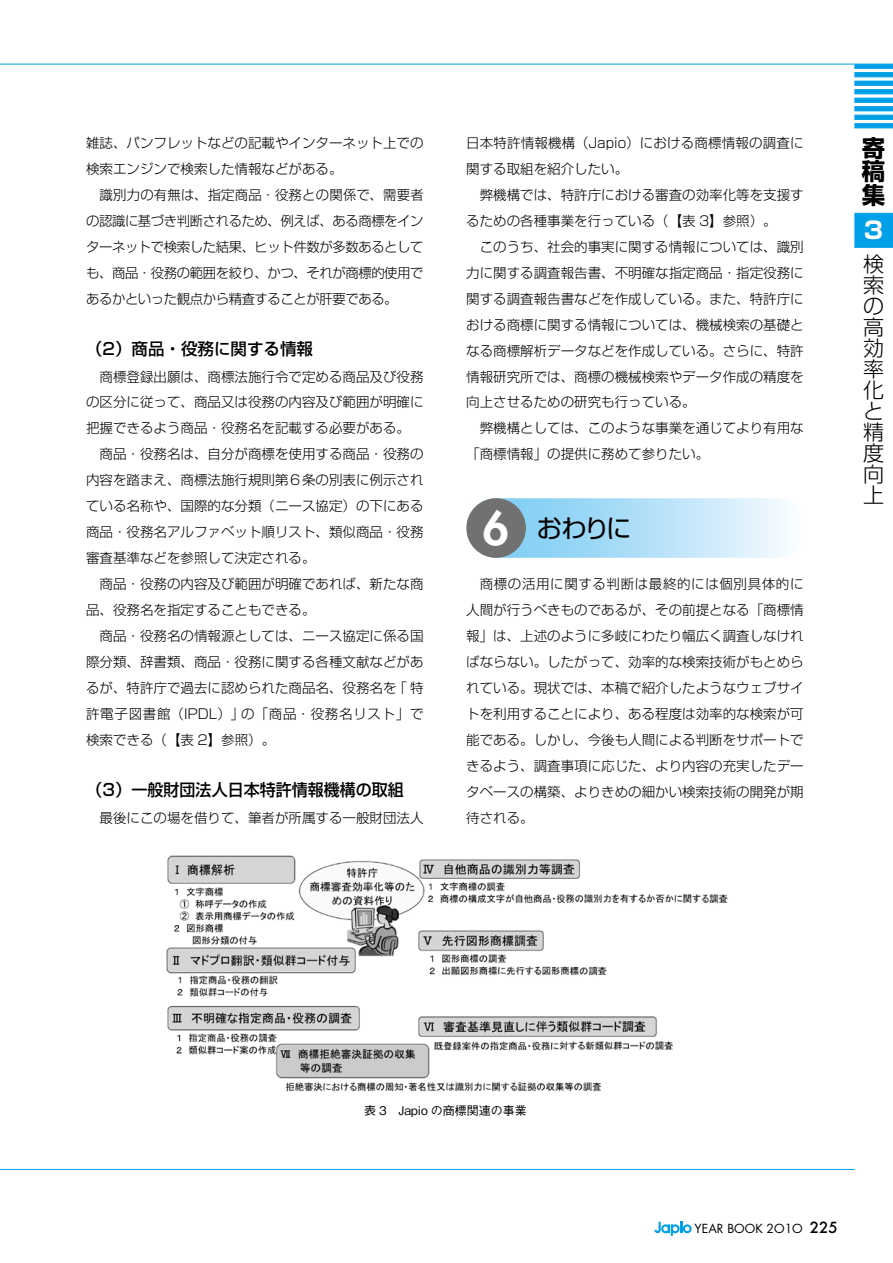
<style>
.page{position:relative;width:893px;height:1263px;background:#fff}
.page>*{position:absolute;margin:0;border:0;box-sizing:border-box;transform-origin:0 0}
.t1{font:25.5px "Shin Go Pro";color:#000}
.t2{font:700 23.4px/23.4px "Shin Go Pro";color:#000;text-align:justify}
.t3{font:700 23.4px "Shin Go Pro";color:#fff}
.t4{font:300 21px/21px "Shin Go Pro";color:#000;text-align:justify}
.t5{font:500 16.5px "Shin Go Pro";color:#000}
.t6{font:300 13.5px/26px "Shin Go Pro";color:#000}
.t7{font:300 13.5px "Shin Go Pro";letter-spacing:.05em;color:#000}
.t8{font:12.15px "Futura";color:#000}
.t9{font:500 12px "Gothic BBB Pro";color:#000}
.s1{font-family:"Futura";font-weight:800;font-size:45px;color:#fff}
.s2{font-weight:500;font-size:15px}
</style>
<div class="page">
<hr style="left:0;top:64px;width:854px;height:1px;background:#00a0e9">
<hr style="left:0;top:1169px;width:854px;height:1px;background:#00a0e9">
<svg style="left:654px;top:1222px;width:38px;height:14px"></svg>
<svg style="left:854px;top:64px;width:39px;height:64px"></svg>
<svg style="left:854px;top:213px;width:39px;height:35px"></svg>
<svg style="left:467px;top:498px;width:320px;height:60px;background:#b9e3f8"></svg>
<div style="left:466px;top:498px;width:60px;height:60px;background:#727171;border-radius:50%"></div>
<img style="left:166px;top:855px;width:562px;height:237px">
<p class="t6" style="left:86px;top:128px;width:339px">雑誌、パンフレットなどの記載やインターネット上での検索エンジンで検索した情報などがある。</p>
<p class="t6" style="left:86px;top:180px;width:339px;text-align:justify;text-indent:14px">識別力の有無は、指定商品・役務との関係で、需要者の認識に基づき判断されるため、例えば、ある商標をインターネットで検索した結果、ヒット件数が多数あるとしても、商品・役務の範囲を絞り、かつ、それが商標的使用であるかといった観点から精査することが肝要である。</p>
<p class="t5" style="left:86px;top:335px;width:229px">（2）商品・役務に関する情報</p>
<p class="t6" style="left:100px;top:362px;width:325px">商標登録出願は、商標法施行令で定める商品及び役務</p>
<p class="t6" style="left:86px;top:388px;width:339px">の区分に従って、商品又は役務の内容及び範囲が明確に</p>
<p class="t6" style="left:86px;top:414px;width:325px">把握できるよう商品・役務名を記載する必要がある。</p>
<p class="t6" style="left:100px;top:440px;width:325px">商品・役務名は、自分が商標を使用する商品・役務の</p>
<p class="t6" style="left:86px;top:466px;width:339px">内容を踏まえ、商標法施行規則第６条の別表に例示され</p>
<p class="t6" style="left:86px;top:491px;width:339px">ている名称や、国際的な分類（ニース協定）の下にある</p>
<p class="t6" style="left:86px;top:517px;width:339px">商品・役務名アルファベット順リスト、類似商品・役務</p>
<p class="t6" style="left:86px;top:543px;width:231px">審査基準などを参照して決定される。</p>
<p class="t6" style="left:100px;top:569px;width:325px">商品・役務の内容及び範囲が明確であれば、新たな商</p>
<p class="t6" style="left:86px;top:595px;width:231px">品、役務名を指定することもできる。</p>
<p class="t6" style="left:100px;top:621px;width:325px">商品・役務名の情報源としては、ニース協定に係る国</p>
<p class="t6" style="left:86px;top:647px;width:339px">際分類、辞書類、商品・役務に関する各種文献などがあ</p>
<p class="t6" style="left:86px;top:673px;width:339px">るが、特許庁で過去に認められた商品名、役務名を｢特</p>
<p class="t7" style="left:86px;top:703px;width:339px">許電子図書館（IPDL）｣の「商品・役務名リスト」で</p>
<p class="t6" style="left:86px;top:725px;width:191px">検索できる（【表 2】参照）。</p>
<p class="t5" style="left:86px;top:777px;width:319px">（3）一般財団法人日本特許情報機構の取組</p>
<p class="t6" style="left:100px;top:803px;width:325px">最後にこの場を借りて、筆者が所属する一般財団法人</p>
<p class="t6" style="left:466px;top:128px;width:339px">日本特許情報機構（Japio）における商標情報の調査に関する取組を紹介したい。</p>
<p class="t6" style="left:466px;top:180px;width:339px;text-indent:14px">弊機構では、特許庁における審査の効率化等を支援するための各種事業を行っている（【表 3】参照）。</p>
<p class="t6" style="left:466px;top:232px;width:339px;text-align:justify;text-indent:14px">このうち、社会的事実に関する情報については、識別力に関する調査報告書、不明確な指定商品・指定役務に関する調査報告書などを作成している。また、特許庁における商標に関する情報については、機械検索の基礎となる商標解析データなどを作成している。さらに、特許情報研究所では、商標の機械検索やデータ作成の精度を向上させるための研究も行っている。</p>
<p class="t6" style="left:466px;top:414px;width:339px;text-indent:14px">弊機構としては、このような事業を通じてより有用な「商標情報」の提供に務めて参りたい。</p>
<h1 class="t1" style="left:483px;top:507px;width:150px"><span class="s1">6</span> おわりに</h1>
<p class="t6" style="left:466px;top:569px;width:339px;text-align:justify;text-indent:14px">商標の活用に関する判断は最終的には個別具体的に人間が行うべきものであるが、その前提となる「商標情報」は、上述のように多岐にわたり幅広く調査しなければならない。したがって、効率的な検索技術がもとめられている。現状では、本稿で紹介したようなウェブサイトを利用することにより、ある程度は効率的な検索が可能である。しかし、今後も人間による判断をサポートできるよう、調査事項に応じた、より内容の充実したデータベースの構築、よりきめの細かい検索技術の開発が期待される。</p>
<h2 class="t2" style="left:862px;top:134px;width:25px">寄稿集</h2>
<h2 class="t3" style="left:862px;top:212px;width:25px">３</h2>
<h3 class="t4" style="left:863px;top:251px;width:22px">検索の高効率化と精度向上</h3>
<p class="t9" style="left:364px;top:1101px;width:164px">表 3　Japio の商標関連の事業</p>
<p class="t8" style="left:695px;top:1220px;width:145px">YEAR BOOK 2O1O <span class="s2">225</span></p>
</div>
